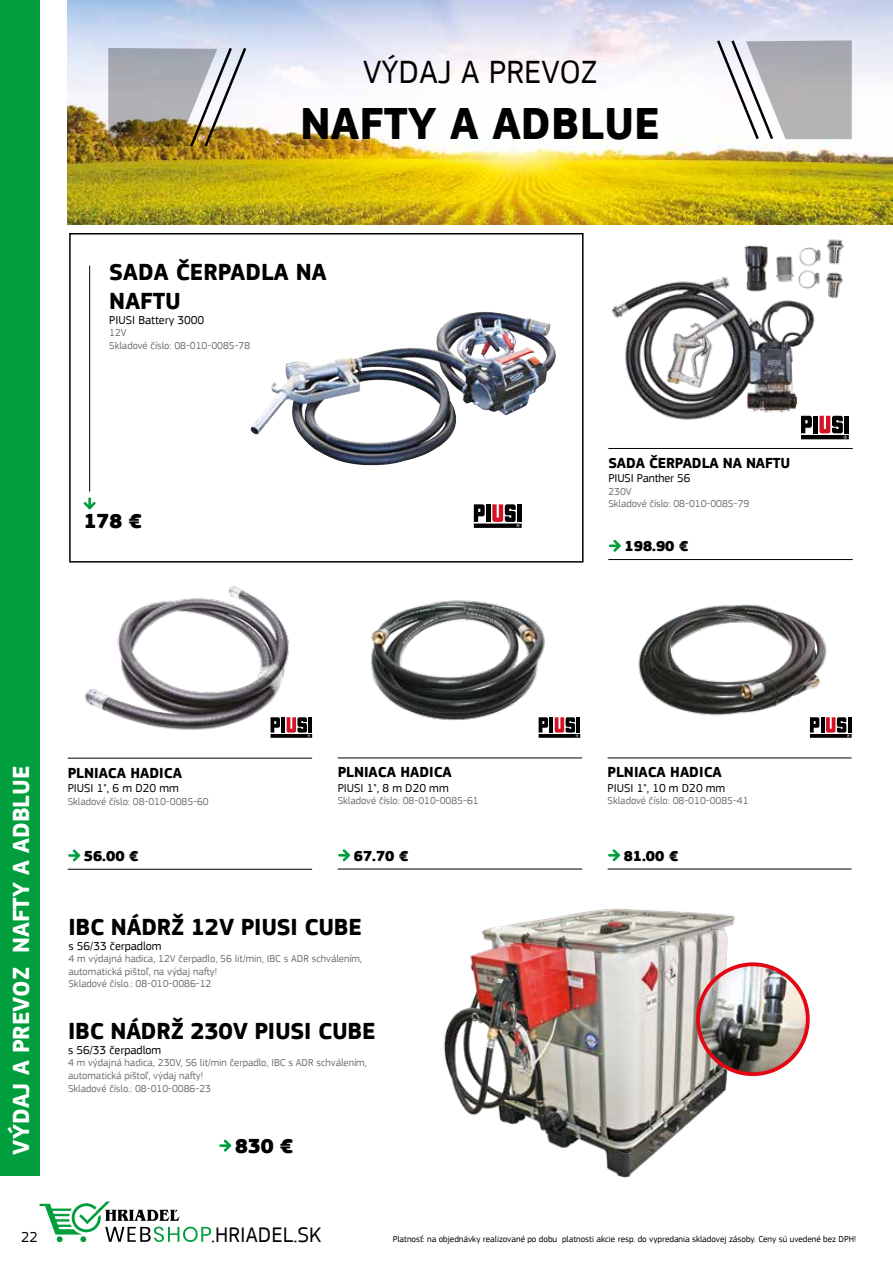
<style>
.page{position:relative;width:893px;height:1263px;background:#fff}
.page>*{position:absolute;margin:0;border:0;box-sizing:border-box;transform-origin:0 0}
.t1{font:700 46.05px "PF Square Sans Pro";color:#000}
.t2{font:33.75px "PF Square Sans Pro";color:#000}
.t3{font:700 24px/28.8px "PF Square Sans Pro";letter-spacing:-.01em;color:#000}
.t4{font:700 24px "PF Square Sans Pro";color:#fff}
.t5{font:22.2px "PF Square Sans Pro";color:#000}
.t6{font:900 21px "PF Square Sans Pro";color:#000}
.t7{font:700 15px "PF Square Sans Pro";color:#000}
.t8{font:900 15px "PF Square Sans Pro";color:#000}
.t9{font:15px "PF Square Sans Pro";color:#000}
.t10{font:12px "PF Square Sans Pro";color:#000}
.t11{font:10.5px/12.6px "PF Square Sans Pro";color:#706f6f}
.t12{font:9px "PF Square Sans Pro";color:#000}
</style>
<div class="page">
<img style="left:443px;top:908px;width:297px;height:270px">
<img style="left:698px;top:964px;width:110px;height:110px;border-radius:55px">
<div style="left:696px;top:962px;width:114px;height:114px;border:4px solid #e30613;border-radius:50%"></div>
<svg style="left:219px;top:1139px;width:12px;height:12px"></svg>
<div style="left:813px;top:416px;width:5px;height:17px;background:#000"></div>
<div style="left:844px;top:416px;width:5px;height:17px;background:#000"></div>
<svg style="left:801px;top:422px;width:11px;height:11px"></svg>
<hr style="left:801px;top:435px;width:48px;height:4px;background:#000">
<svg style="left:819px;top:416px;width:28px;height:23px"></svg>
<img style="left:250px;top:312px;width:306px;height:154px">
<hr style="left:608px;top:448px;width:245px;height:1px;background:#000">
<hr style="left:608px;top:559px;width:245px;height:1px;background:#000">
<svg style="left:609px;top:540px;width:12px;height:12px"></svg>
<div style="left:486px;top:504px;width:5px;height:18px;background:#000"></div>
<div style="left:517px;top:504px;width:5px;height:18px;background:#000"></div>
<svg style="left:474px;top:504px;width:11px;height:18px"></svg>
<div style="left:474px;top:523px;width:48px;height:5px;background:#000"></div>
<svg style="left:492px;top:504px;width:27px;height:23px"></svg>
<div style="left:0;top:0;width:39px;height:1176px;background:#009e3d"></div>
<img style="left:611px;top:276px;width:209px;height:146px">
<img style="left:736px;top:239px;width:108px;height:62px">
<img style="left:68px;top:0;width:824px;height:225px">
<img style="left:108px;top:48px;width:138px;height:99px">
<svg style="left:717px;top:40px;width:135px;height:99px"></svg>
<hr style="left:308px;top:717px;width:4px;height:15px;background:#000">
<svg style="left:294px;top:734px;width:18px;height:4px"></svg>
<svg style="left:294px;top:717px;width:16px;height:20px"></svg>
<hr style="left:549px;top:717px;width:4px;height:16px;background:#000">
<hr style="left:576px;top:717px;width:4px;height:15px;background:#000">
<svg style="left:539px;top:717px;width:9px;height:16px"></svg>
<svg style="left:539px;top:734px;width:41px;height:4px"></svg>
<svg style="left:555px;top:717px;width:23px;height:20px"></svg>
<hr style="left:821px;top:717px;width:4px;height:16px;background:#000">
<hr style="left:848px;top:717px;width:3px;height:15px;background:#000">
<svg style="left:810px;top:724px;width:9px;height:9px"></svg>
<svg style="left:810px;top:734px;width:41px;height:4px"></svg>
<svg style="left:826px;top:717px;width:24px;height:20px"></svg>
<hr style="left:68px;top:869px;width:244px;height:1px;background:#000">
<hr style="left:68px;top:758px;width:244px;height:1px;background:#000">
<hr style="left:338px;top:757px;width:244px;height:1px;background:#000">
<hr style="left:338px;top:869px;width:244px;height:1px;background:#000">
<svg style="left:338px;top:849px;width:12px;height:12px"></svg>
<hr style="left:608px;top:869px;width:244px;height:1px;background:#000">
<svg style="left:68px;top:849px;width:12px;height:12px"></svg>
<hr style="left:608px;top:757px;width:244px;height:1px;background:#000">
<svg style="left:608px;top:849px;width:12px;height:12px"></svg>
<img style="left:371px;top:600px;width:175px;height:122px">
<img style="left:638px;top:604px;width:190px;height:120px">
<img style="left:84px;top:586px;width:210px;height:152px">
<div style="left:69px;top:233px;width:515px;height:330px;border:2px solid #000"></div>
<hr style="left:89px;top:266px;width:1px;height:226px;background:#000">
<svg style="left:84px;top:497px;width:12px;height:12px"></svg>
<svg style="left:40px;top:1201px;width:171px;height:41px"></svg>
<h2 class="t2" style="left:363px;top:52px;width:236px">VÝDAJ A PREVOZ</h2>
<h1 class="t1" style="left:300px;top:96px;width:361px">NAFTY A ADBLUE</h1>
<h3 class="t3" style="left:109px;top:259px;width:219px">SADA ČERPADLA NA<br>NAFTU</h3>
<p class="t10" style="left:109px;top:313px;width:97px">PIUSI Battery 3000</p>
<p class="t11" style="left:109px;top:327px;width:143px">12V<br>Skladové číslo: 08-010-0085-78</p>
<h3 class="t6" style="left:84px;top:508px;width:60px">178 €</h3>
<h3 class="t4" style="left:7px;top:1154px;width:390px;rotate:-90deg">VÝDAJ A PREVOZ NAFTY A ADBLUE</h3>
<h3 class="t7" style="left:68px;top:764px;width:116px">PLNIACA HADICA</h3>
<p class="t10" style="left:68px;top:781px;width:113px">PIUSI 1", 6 m D20 mm</p>
<p class="t11" style="left:68px;top:795px;width:143px">Skladové číslo: 08-010-0085-60</p>
<h3 class="t7" style="left:338px;top:763px;width:116px">PLNIACA HADICA</h3>
<p class="t10" style="left:338px;top:781px;width:113px">PIUSI 1", 8 m D20 mm</p>
<p class="t11" style="left:338px;top:795px;width:143px">Skladové číslo: 08-010-0085-61</p>
<h3 class="t8" style="left:84px;top:847px;width:56px">56.00 €</h3>
<h3 class="t8" style="left:354px;top:846px;width:56px">67.70 €</h3>
<h3 class="t3" style="left:68px;top:914px;width:295px">IBC NÁDRŽ 12V PIUSI CUBE</h3>
<p class="t10" style="left:68px;top:939px;width:95px">s 56/33 čerpadlom</p>
<p class="t11" style="left:68px;top:952px;width:295px">4 m výdajná hadica, 12V čerpadlo, 56 lit/min, IBC s ADR schválením, automatická pištoľ, na výdaj nafty!<br>Skladové číslo.: 08-010-0086-12</p>
<h3 class="t3" style="left:68px;top:1018px;width:309px">IBC NÁDRŽ 230V PIUSI CUBE</h3>
<p class="t10" style="left:68px;top:1043px;width:95px">s 56/33 čerpadlom</p>
<p class="t11" style="left:68px;top:1057px;width:300px">4 m výdajná hadica, 230V, 56 lit/min čerpadlo, IBC s ADR schválením, automatická pištoľ, výdaj nafty!<br>Skladové číslo.: 08-010-0086-23</p>
<h3 class="t6" style="left:235px;top:1133px;width:60px">830 €</h3>
<h3 class="t7" style="left:608px;top:454px;width:183px">SADA ČERPADLA NA NAFTU</h3>
<p class="t10" style="left:608px;top:471px;width:84px">PIUSI Panther 56</p>
<p class="t11" style="left:608px;top:485px;width:143px">230V<br>Skladové číslo: 08-010-0085-79</p>
<h3 class="t8" style="left:625px;top:537px;width:65px">198.90 €</h3>
<h3 class="t7" style="left:608px;top:763px;width:116px">PLNIACA HADICA</h3>
<p class="t10" style="left:608px;top:781px;width:119px">PIUSI 1", 10 m D20 mm</p>
<p class="t11" style="left:608px;top:795px;width:143px">Skladové číslo: 08-010-0085-41</p>
<h3 class="t8" style="left:624px;top:846px;width:56px">81.00 €</h3>
<h3 class="t9" style="left:21px;top:1228px;width:18px">22</h3>
<h3 class="t5" style="left:211px;top:1221px;width:112px">.HRIADEL.SK</h3>
<p class="t12" style="left:393px;top:1233px;width:465px">Platnosť: na objednávky realizované po dobu platnosti akcie resp. do vypredania skladovej zásoby. Ceny sú uvedené bez DPH!</p>
</div>
